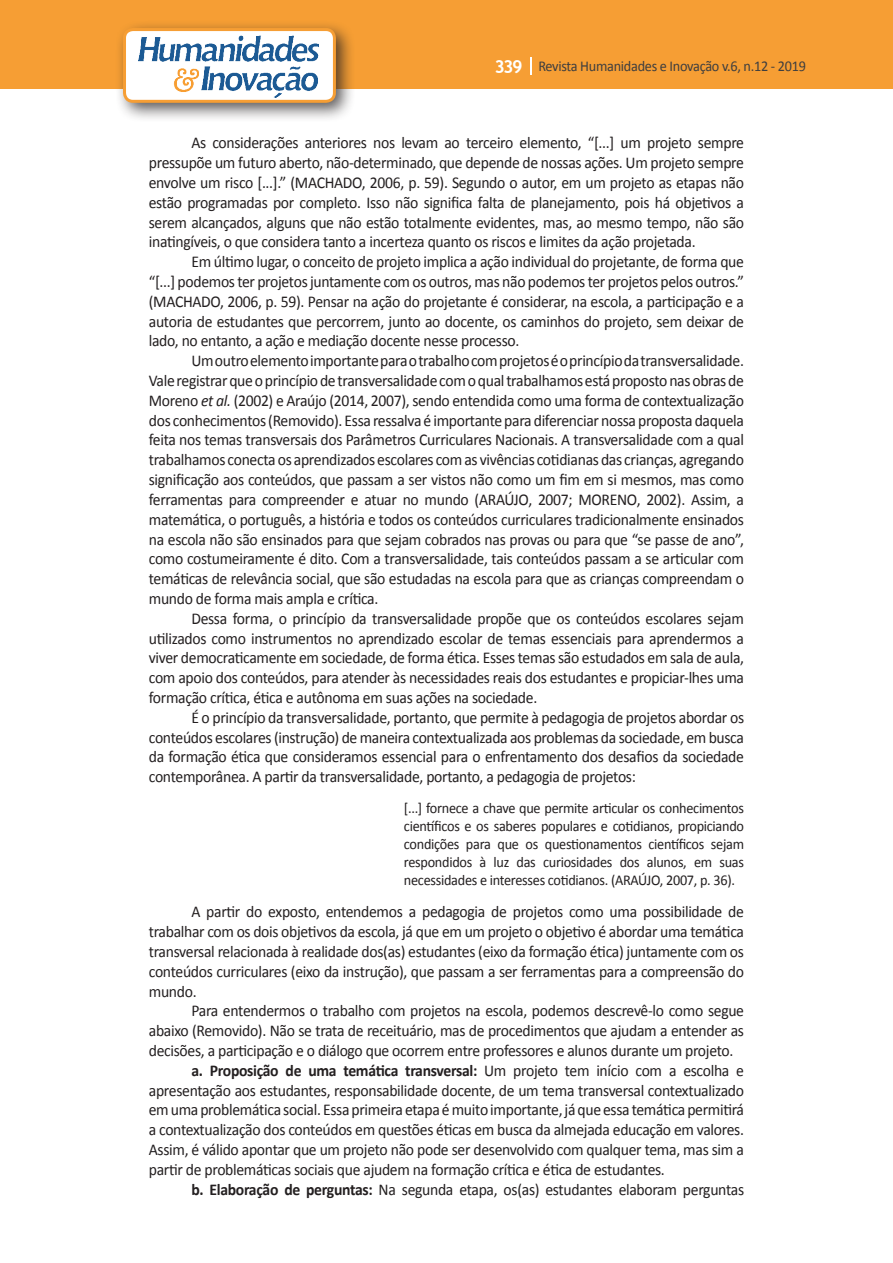
<style>
.page{position:relative;width:893px;height:1263px;background:#fff}
.page>*{position:absolute;margin:0;border:0;box-sizing:border-box;transform-origin:0 0}
.texto{font:16.5px/19.8px "Calibri";letter-spacing:-.02em;color:#231f20;text-align:justify;scale:.95 1}
.citacao{font:15px/18px "Calibri";letter-spacing:-.02em;color:#231f20;text-align:justify;scale:.95 1}
.t1{font:15px "Calibri";letter-spacing:-.02em;color:#3e3e3f;scale:.95 1}
.s1{font-family:"Trebuchet MS";font-weight:700;font-size:18px;color:#fff}
.s2{font-style:italic}
.s3{font-weight:700}
</style>
<div class="page">
<div style="left:0;top:0;width:893px;height:88px;background:#f69e34"></div>
<svg style="left:530px;top:57px;width:2px;height:18px"></svg>
<div style="left:115px;top:20px;width:241px;height:103px;background:#231f20;opacity:.75"></div>
<div style="left:125px;top:30px;width:209px;height:71px;background:#fff;border-radius:9px"></div>
<img style="left:138px;top:35px;width:181px;height:62px">
<div style="left:123px;top:28px;width:213px;height:75px;border:3px solid #f69e34;border-radius:9px"></div>
<p class="t1" style="left:495px;top:57px;width:329px"><span class="s1">339</span> Revista Humanidades e Inovação v.6, n.12 - 2019</p>
<p class="texto" style="left:149px;top:133px;width:628px;text-indent:43px">As considerações anteriores nos levam ao terceiro elemento, “[...] um projeto sempre pressupõe um futuro aberto, não-determinado, que depende de nossas ações. Um projeto sempre envolve um risco [...].” (MACHADO, 2006, p. 59). Segundo o autor, em um projeto as etapas não estão programadas por completo. Isso não significa falta de planejamento, pois há objetivos a serem alcançados, alguns que não estão totalmente evidentes, mas, ao mesmo tempo, não são inatingíveis, o que considera tanto a incerteza quanto os riscos e limites da ação projetada.</p>
<p class="texto" style="left:149px;top:252px;width:628px;text-indent:43px">Em último lugar, o conceito de projeto implica a ação individual do projetante, de forma que “[...] podemos ter projetos juntamente com os outros, mas não podemos ter projetos pelos outros.” (MACHADO, 2006, p. 59). Pensar na ação do projetante é considerar, na escola, a participação e a autoria de estudantes que percorrem, junto ao docente, os caminhos do projeto, sem deixar de lado, no entanto, a ação e mediação docente nesse processo.</p>
<p class="texto" style="left:149px;top:351px;width:628px;text-indent:43px">Um outro elemento importante para o trabalho com projetos é o princípio da transversalidade.<br>Vale registrar que o princípio de transversalidade com o qual trabalhamos está proposto nas obras de Moreno <span class="s2">et al.</span> (2002) e Araújo (2014, 2007), sendo entendida como uma forma de contextualização dos conhecimentos (Removido). Essa ressalva é importante para diferenciar nossa proposta daquela feita nos temas transversais dos Parâmetros Curriculares Nacionais. A transversalidade com a qual trabalhamos conecta os aprendizados escolares com as vivências cotidianas das crianças, agregando significação aos conteúdos, que passam a ser vistos não como um fim em si mesmos, mas como ferramentas para compreender e atuar no mundo (ARAÚJO, 2007; MORENO, 2002). Assim, a matemática, o português, a história e todos os conteúdos curriculares tradicionalmente ensinados na escola não são ensinados para que sejam cobrados nas provas ou para que “se passe de ano”, como costumeiramente é dito. Com a transversalidade, tais conteúdos passam a se articular com temáticas de relevância social, que são estudadas na escola para que as crianças compreendam o mundo de forma mais ampla e crítica.</p>
<p class="texto" style="left:149px;top:608px;width:628px;text-indent:43px">Dessa forma, o princípio da transversalidade propõe que os conteúdos escolares sejam utilizados como instrumentos no aprendizado escolar de temas essenciais para aprendermos a viver democraticamente em sociedade, de forma ética. Esses temas são estudados em sala de aula, com apoio dos conteúdos, para atender às necessidades reais dos estudantes e propiciar-lhes uma formação crítica, ética e autônoma em suas ações na sociedade.</p>
<p class="texto" style="left:149px;top:707px;width:628px;text-indent:43px">É o princípio da transversalidade, portanto, que permite à pedagogia de projetos abordar os conteúdos escolares (instrução) de maneira contextualizada aos problemas da sociedade, em busca da formação ética que consideramos essencial para o enfrentamento dos desafios da sociedade contemporânea. A partir da transversalidade, portanto, a pedagogia de projetos:</p>
<p class="citacao" style="left:404px;top:799px;width:360px">[...] fornece a chave que permite articular os conhecimentos científicos e os saberes populares e cotidianos, propiciando condições para que os questionamentos científicos sejam respondidos à luz das curiosidades dos alunos, em suas necessidades e interesses cotidianos. (ARAÚJO, 2007, p. 36).</p>
<p class="texto" style="left:149px;top:902px;width:628px;text-indent:43px">A partir do exposto, entendemos a pedagogia de projetos como uma possibilidade de trabalhar com os dois objetivos da escola, já que em um projeto o objetivo é abordar uma temática transversal relacionada à realidade dos(as) estudantes (eixo da formação ética) juntamente com os conteúdos curriculares (eixo da instrução), que passam a ser ferramentas para a compreensão do mundo.</p>
<p class="texto" style="left:149px;top:1001px;width:628px;text-indent:43px">Para entendermos o trabalho com projetos na escola, podemos descrevê-lo como segue abaixo (Removido). Não se trata de receituário, mas de procedimentos que ajudam a entender as decisões, a participação e o diálogo que ocorrem entre professores e alunos durante um projeto.</p>
<p class="texto" style="left:149px;top:1060px;width:628px;text-indent:43px"><span class="s3">a. Proposição de uma temática transversal:</span> Um projeto tem início com a escolha e apresentação aos estudantes, responsabilidade docente, de um tema transversal contextualizado em uma problemática social. Essa primeira etapa é muito importante, já que essa temática permitirá a contextualização dos conteúdos em questões éticas em busca da almejada educação em valores.<br>Assim, é válido apontar que um projeto não pode ser desenvolvido com qualquer tema, mas sim a partir de problemáticas sociais que ajudem na formação crítica e ética de estudantes.</p>
<p class="texto" style="left:191px;top:1179px;width:583px"><span class="s3">b. Elaboração de perguntas:</span> Na segunda etapa, os(as) estudantes elaboram perguntas</p>
</div>
